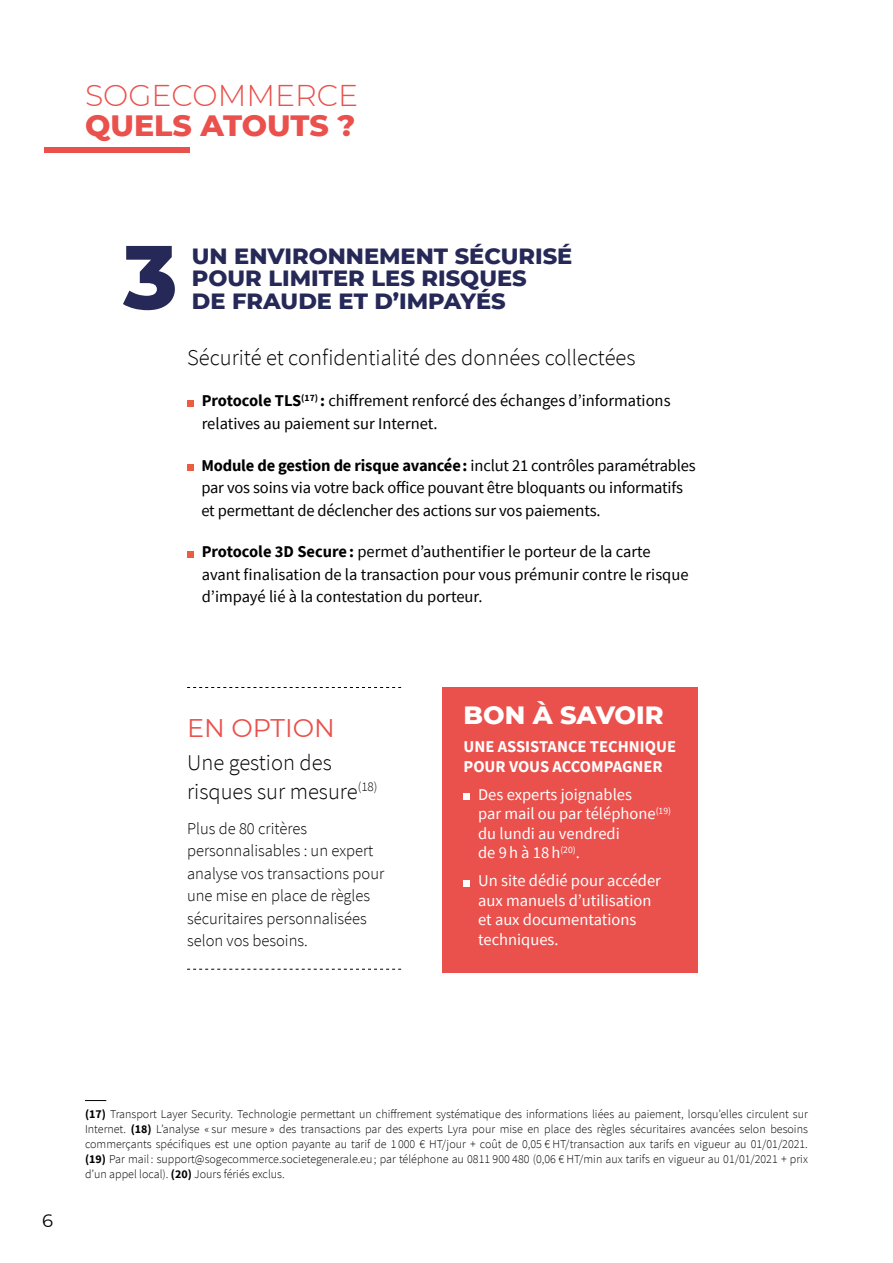
<style>
.page{position:relative;width:893px;height:1263px;background:#fff}
.page>*{position:absolute;margin:0;border:0;box-sizing:border-box;transform-origin:0 0}
.t1{font:800 90px "Montserrat";color:#262957}
.t2{font:300 30px "Montserrat";color:#ea504c}
.t3{font:800 30px "Montserrat";color:#ea504c}
.t4{font:800 25.5px "Montserrat";color:#fff}
.t5{font:25.5px "Montserrat";color:#ea504c}
.t6{font:300 22.5px/28.5px "Source Sans Pro";color:#000}
.t7{font:800 22.5px/22.5px "Montserrat";color:#262957}
.t8{font:18px "Montserrat";color:#000}
.t9{font:16.5px/22.5px "Source Sans Pro";color:#000}
.t10{font:16.5px/19.5px "Source Sans Pro";color:#fff}
.t11{font:300 16.5px/22.5px "Source Sans Pro";color:#000}
.t12{font:700 16.5px/19.5px "Source Sans Pro";color:#fff}
.t13{font:300 12px/15px "Source Sans Pro";color:#000;text-align:justify}
.s1{font-weight:700}
</style>
<div class="page">
<hr style="left:892px;top:0;width:1px;height:1263px;background:#000">
<svg style="left:85px;top:1100px;width:21px;height:1px"></svg>
<svg style="left:187px;top:400px;width:6px;height:6px"></svg>
<div style="left:187px;top:464px;width:6px;height:7px;background:#eb5d40"></div>
<svg style="left:187px;top:551px;width:6px;height:6px"></svg>
<div style="left:442px;top:687px;width:255px;height:285px;background:#ea504c"></div>
<div style="left:463px;top:793px;width:7px;height:7px;background:#fff"></div>
<div style="left:463px;top:880px;width:7px;height:6px;background:#fff"></div>
<div style="left:45px;top:147px;width:145px;height:6px;background:#ea504c"></div>
<svg style="left:187px;top:687px;width:214px;height:1px"></svg>
<svg style="left:187px;top:969px;width:214px;height:1px"></svg>
<h2 class="t2" style="left:85px;top:75px;width:275px">SOGECOMMERCE</h2>
<h2 class="t3" style="left:85px;top:103px;width:272px">QUELS ATOUTS ?</h2>
<h1 class="t1" style="left:123px;top:211px;width:56px">3</h1>
<h3 class="t7" style="left:192px;top:243px;width:382px">UN ENVIRONNEMENT SÉCURISÉ<br>POUR LIMITER LES RISQUES<br>DE FRAUDE ET D’IMPAYÉS</h3>
<h3 class="t6" style="left:187px;top:343px;width:450px">Sécurité et confidentialité des données collectées</h3>
<h3 class="t9" style="left:202px;top:390px;width:470px"><span class="s1">Protocole TLS</span><sup>(17)</sup> <span class="s1">:</span> chiffrement renforcé des échanges d’informations relatives au paiement sur Internet.</h3>
<h3 class="t9" style="left:201px;top:454px;width:496px"><span class="s1">Module de gestion de risque avancée:</span> inclut 21 contrôles paramétrables par vos soins via votre back office pouvant être bloquants ou informatifs et permettant de déclencher des actions sur vos paiements.</h3>
<h3 class="t9" style="left:202px;top:540px;width:488px"><span class="s1">Protocole 3D Secure:</span> permet d’authentifier le porteur de la carte avant finalisation de la transaction pour vous prémunir contre le risque d’impayé lié à la contestation du porteur.</h3>
<h3 class="t5" style="left:187px;top:711px;width:149px">EN OPTION</h3>
<h3 class="t6" style="left:187px;top:748px;width:192px">Une gestion des risques sur mesure<sup>(18)</sup></h3>
<h3 class="t11" style="left:187px;top:817px;width:199px">Plus de 80 critères personnalisables : un expert analyse vos transactions pour une mise en place de règles sécuritaires personnalisées selon vos besoins.</h3>
<h3 class="t4" style="left:463px;top:696px;width:202px">BON À SAVOIR</h3>
<h3 class="t12" style="left:463px;top:737px;width:214px">UNE ASSISTANCE TECHNIQUE<br>POUR VOUS ACCOMPAGNER</h3>
<h3 class="t10" style="left:478px;top:784px;width:194px">Des experts joignables<br>par mail ou par téléphone<sup>(19) </sup>du lundi au vendredi<br>de 9h à 18h<sup>(20)</sup>.</h3>
<h3 class="t10" style="left:478px;top:871px;width:184px">Un site dédié pour accéder aux manuels d’utilisation et aux documentations techniques.</h3>
<h3 class="t8" style="left:42px;top:1208px;width:12px">6</h3>
<p class="t13" style="left:85px;top:1106px;width:724px"><span class="s1">(17)</span> Transport Layer Security. Technologie permettant un chiffrement systématique des informations liées au paiement, lorsqu’elles circulent sur Internet. <span class="s1">(18)</span> L’analyse « sur mesure » des transactions par des experts Lyra pour mise en place des règles sécuritaires avancées selon besoins commerçants spécifiques est une option payante au tarif de 1 000 € HT/jour + coût de 0,05 € HT/transaction aux tarifs en vigueur au 01/01/2021. <span class="s1">(19)</span> Par mail : support@sogecommerce.societegenerale.eu; par téléphone au 0811 900 480 (0,06 € HT/min aux tarifs en vigueur au 01/01/2021 + prix d’un appel local). <span class="s1">(20)</span> Jours fériés exclus.</p>
</div>
